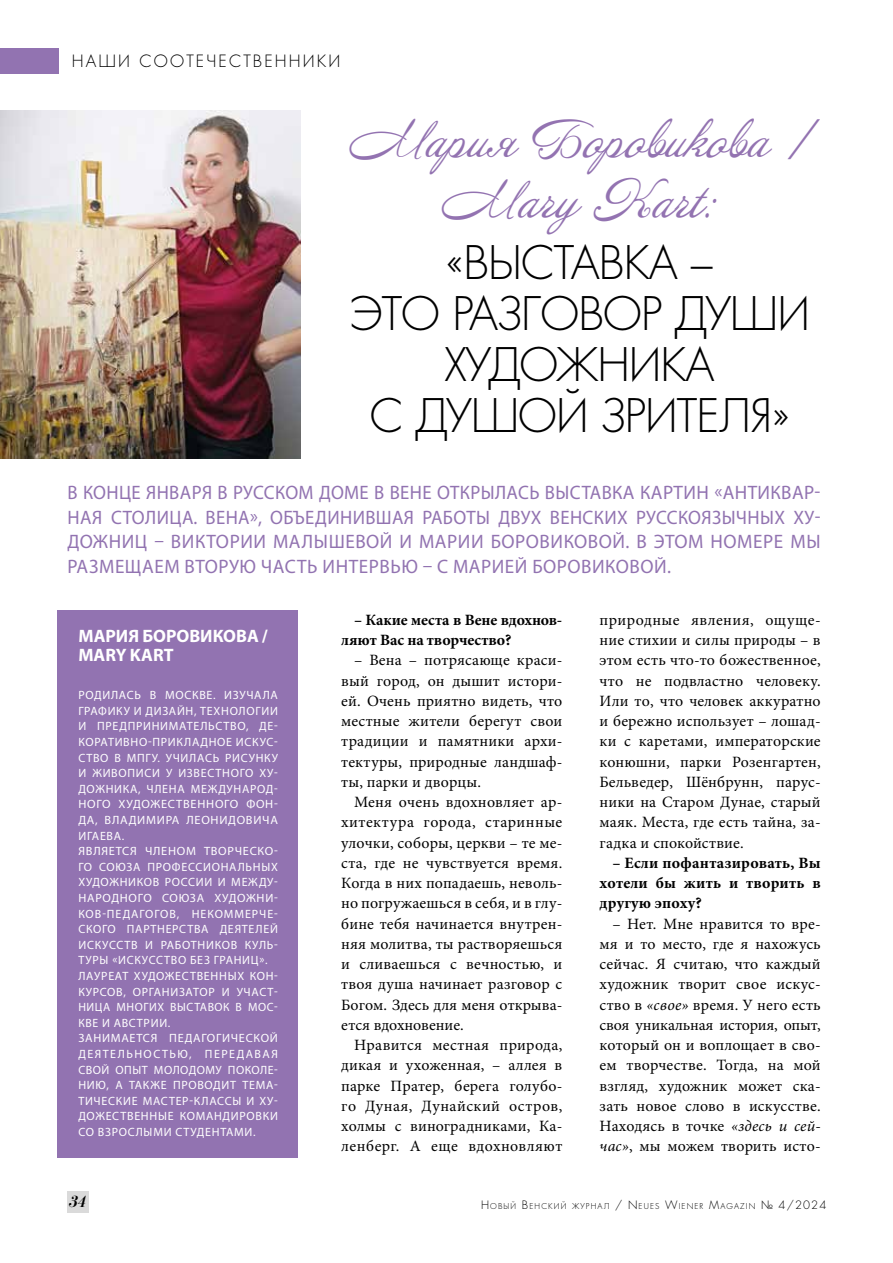
<style>
.page{position:relative;width:893px;height:1263px;background:#fff}
.page>*{position:absolute;margin:0;border:0;box-sizing:border-box;transform-origin:0 0}
.t1{font:46.5px/60px "Annabelle";letter-spacing:-.02em;color:#9373b1;text-align:center}
.t2{font:45px/51px "Favorit Light C";letter-spacing:-.02em;color:#000;text-align:center}
.t3{font:19.5px/24.8px "Myriad Pro";letter-spacing:.03em;color:#9273b1;text-align:justify;scale:.96 1}
.t4{font:700 18px/19.5px "Myriad Pro";color:#fff}
.t5{font:16.5px "Favorit Light C";letter-spacing:.13em;color:#000}
.t6{font:italic 16.5px "Paragon Nord C";color:#000}
.t7{font:15.75px/20.2px "Minion Pro";letter-spacing:.01em;color:#000;text-align:justify}
.t8{font:700 15.75px/20.2px "Minion Pro";letter-spacing:.005em;color:#000}
.t9{font:12px/15.6px "Myriad Pro";letter-spacing:.06em;color:#fff}
.t10{font:7.8px "Favorit Light C";letter-spacing:.145em;color:#000}
.s1{font-style:italic}
.s2{font-size:11.25px}
</style>
<div class="page">
<img style="left:0;top:111px;width:301px;height:347px">
<div style="left:0;top:48px;width:59px;height:25px;background:#9273b1"></div>
<div style="left:67px;top:1192px;width:22px;height:21px;background:#dadada"></div>
<div style="left:58px;top:610px;width:240px;height:548px;background:#9273b1"></div>
<p class="t5" style="left:72px;top:50px;width:270px">НАШИ СООТЕЧЕСТВЕННИКИ</p>
<h1 class="t1" style="left:348px;top:113px;width:464px">Мария Боровикова /<br>Mary Kart:</h1>
<h2 class="t2" style="left:349px;top:237px;width:462px">«ВЫСТАВКА –<br>ЭТО РАЗГОВОР ДУШИ<br>ХУДОЖНИКА<br>С ДУШОЙ ЗРИТЕЛЯ»</h2>
<p class="t3" style="left:67px;top:480px;width:786px">В КОНЦЕ ЯНВАРЯ В РУССКОМ ДОМЕ В ВЕНЕ ОТКРЫЛАСЬ ВЫСТАВКА КАРТИН «АНТИКВАР-НАЯ СТОЛИЦА. ВЕНА», ОБЪЕДИНИВШАЯ РАБОТЫ ДВУХ ВЕНСКИХ РУССКОЯЗЫЧНЫХ ХУ-ДОЖНИЦ – ВИКТОРИИ МАЛЫШЕВОЙ И МАРИИ БОРОВИКОВОЙ. В ЭТОМ НОМЕРЕ МЫ РАЗМЕЩАЕМ ВТОРУЮ ЧАСТЬ ИНТЕРВЬЮ – С МАРИЕЙ БОРОВИКОВОЙ.</p>
<p class="t4" style="left:78px;top:625px;width:191px">МАРИЯ БОРОВИКОВА /<br>MARY KART</p>
<p class="t9" style="left:78px;top:687px;width:201px">РОДИЛАСЬ В МОСКВЕ. ИЗУЧАЛА<br>ГРАФИКУ И ДИЗАЙН, ТЕХНОЛОГИИ<br>И ПРЕДПРИНИМАТЕЛЬСТВО, ДЕ-<br>КОРАТИВНО-ПРИКЛАДНОЕ ИСКУС-<br>СТВО В МПГУ. УЧИЛАСЬ РИСУНКУ<br>И ЖИВОПИСИ У ИЗВЕСТНОГО ХУ-<br>ДОЖНИКА, ЧЛЕНА МЕЖДУНАРОД-<br>НОГО ХУДОЖЕСТВЕННОГО ФОН-<br>ДА, ВЛАДИМИРА ЛЕОНИДОВИЧА<br>ИГАЕВА.<br>ЯВЛЯЕТСЯ ЧЛЕНОМ ТВОРЧЕСКО-<br>ГО СОЮЗА ПРОФЕССИОНАЛЬНЫХ<br>ХУДОЖНИКОВ РОССИИ И МЕЖДУ-<br>НАРОДНОГО СОЮЗА ХУДОЖНИ-<br>КОВ-ПЕДАГОГОВ, НЕКОММЕРЧЕ-<br>СКОГО ПАРТНЕРСТВА ДЕЯТЕЛЕЙ<br>ИСКУССТВ И РАБОТНИКОВ КУЛЬ-<br>ТУРЫ «ИСКУССТВО БЕЗ ГРАНИЦ».<br>ЛАУРЕАТ ХУДОЖЕСТВЕННЫХ КОН-<br>КУРСОВ, ОРГАНИЗАТОР И УЧАСТ-<br>НИЦА МНОГИХ ВЫСТАВОК В МОС-<br>КВЕ И АВСТРИИ.<br>ЗАНИМАЕТСЯ ПЕДАГОГИЧЕСКОЙ<br>ДЕЯТЕЛЬНОСТЬЮ, ПЕРЕДАВАЯ<br>СВОЙ ОПЫТ МОЛОДОМУ ПОКОЛЕ-<br>НИЮ, А ТАКЖЕ ПРОВОДИТ ТЕМА-<br>ТИЧЕСКИЕ МАСТЕР-КЛАССЫ И ХУ-<br>ДОЖЕСТВЕННЫЕ КОМАНДИРОВКИ<br>СО ВЗРОСЛЫМИ СТУДЕНТАМИ.</p>
<p class="t8" style="left:341px;top:609px;width:223px;text-indent:13px">– Какие места в Вене вдохнов&shy;ляют Вас на творчество?</p>
<p class="t7" style="left:341px;top:650px;width:223px;text-indent:13px">– Вена – потрясающе краси&shy;вый город, он дышит истори&shy;ей. Очень приятно видеть, что местные жители берегут свои традиции и памятники архи&shy;тектуры, природные ландшаф&shy;ты, парки и дворцы.</p>
<p class="t7" style="left:341px;top:792px;width:223px;text-indent:13px">Меня очень вдохновляет ар&shy;хитектура города, старинные улочки, соборы, церкви – те ме&shy;ста, где не чувствуется время.<br>Когда в них попадаешь, неволь&shy;но погружаешься в себя, и в глу&shy;бине тебя начинается внутрен&shy;няя молитва, ты растворяешься и сливаешься с вечностью, и твоя душа начинает разговор с Богом. Здесь для меня открыва&shy;ется вдохновение.</p>
<p class="t7" style="left:341px;top:1035px;width:223px;text-indent:13px">Нравится местная природа, дикая и ухоженная, – аллея в парке Пратер, берега голубо&shy;го Дуная, Дунайский остров, холмы с виноградниками, Ка&shy;ленберг. А еще вдохновляют</p>
<p class="t7" style="left:600px;top:610px;width:223px">природные явления, ощуще&shy;ние стихии и силы природы – в этом есть что-то божественное, что не подвластно человеку.<br>Или то, что человек аккуратно и бережно использует – лошад&shy;ки с каретами, императорские конюшни, парки Розенгартен, Бельведер, Шёнбрунн, парус&shy;ники на Старом Дунае, старый маяк. Места, где есть тайна, за&shy;гадка и спокойствие.</p>
<p class="t8" style="left:600px;top:852px;width:223px;text-align:justify;text-indent:13px">– Если пофантазировать, Вы хотели бы жить и творить в другую эпоху?</p>
<p class="t7" style="left:600px;top:913px;width:223px;text-indent:13px">– Нет. Мне нравится то вре&shy;мя и то место, где я нахожусь сейчас. Я считаю, что каждый художник творит свое искус&shy;ство в <span class="s1">«свое»</span> время. У него есть своя уникальная история, опыт, который он и воплощает в сво&shy;ем творчестве. Тогда, на мой взгляд, художник может ска&shy;зать новое слово в искусстве.<br>Находясь в точке <span class="s1">«здесь и сей&shy;час»</span>, мы можем творить исто-</p>
<p class="t6" style="left:68px;top:1192px;width:19px">34</p>
<p class="t10" style="left:481px;top:1201px;width:347px"><span class="s2">Н</span>ОВЫЙ <span class="s2">В</span>ЕНСКИЙ ЖУРНАЛ <span class="s2">/</span> <span class="s2">N</span>EUES <span class="s2">W</span>IEN ER <span class="s2">M</span>AGAZIN <span class="s2">№ 4/2024</span></p>
</div>
